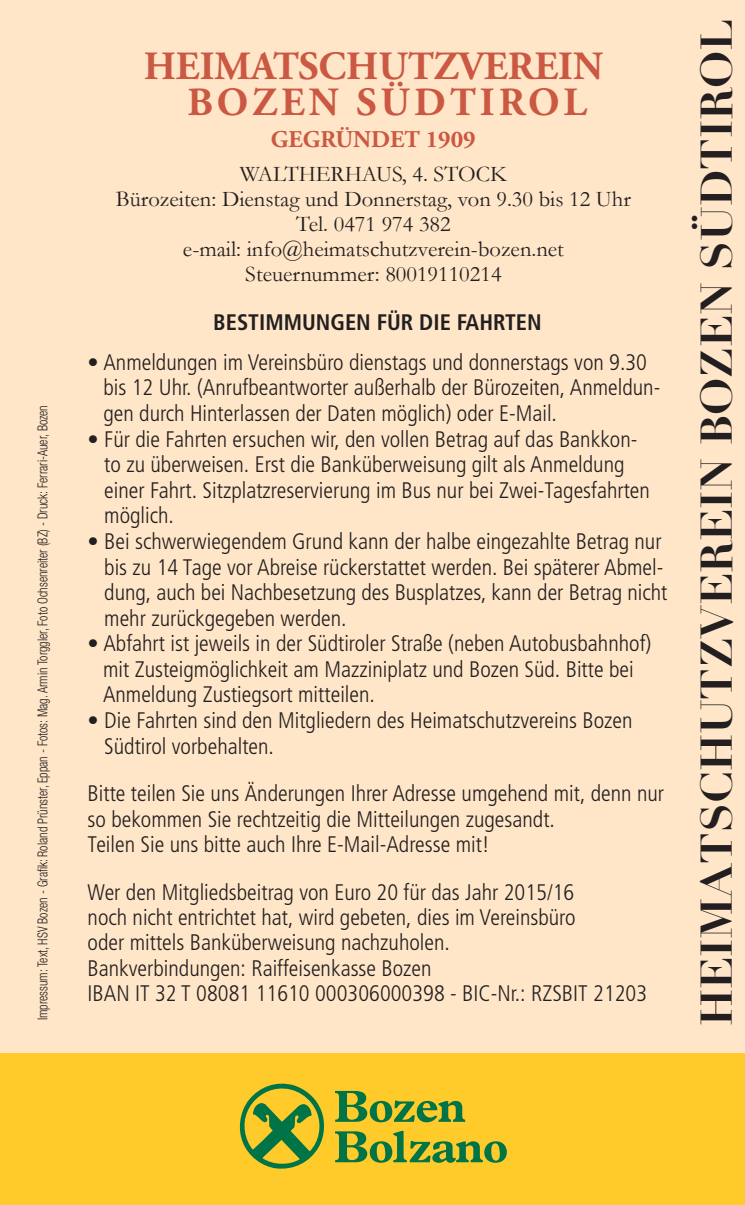
<style>
.page{position:relative;width:745px;height:1205px;background:#fff}
.page>*{position:absolute;margin:0;border:0;box-sizing:border-box;transform-origin:0 0}
.t1{font:700 43.25px "Didot";color:#231f20}
.t2{font:700 40px/36px "Adobe Garamond Pro";color:#cb5843}
.t3{font:700 24px "Adobe Garamond Pro";color:#cb5843}
.t4{font:300 condensed 22.5px/25.5px "Frutiger";color:#231f20}
.t5{font:22.5px/25px "Garamond";color:#231f20;text-align:center}
.t6{font:700 condensed 22.5px "Frutiger";color:#231f20}
.t7{font:300 condensed 13.75px "Helvetica Neue";color:#231f20;scale:.89 1}
</style>
<div class="page">
<div style="left:0;top:0;width:744px;height:1205px;background:#ffe6c8"></div>
<div style="left:0;top:1053px;width:744px;height:152px;background:#ffcb2a"></div>
<svg style="left:239px;top:1083px;width:268px;height:86px"></svg>
<p class="t7" style="left:38px;top:1020px;width:692px;rotate:-90deg">Impressum: Text, HSV Bozen - Grafik: Roland Prünster, Eppan - Fotos: Mag. Armin Torggler, Foto Ochsenreiter (BZ) - Druck: Ferrari-Auer, Bozen</p>
<h2 class="t2" style="left:187px;top:47px;width:417px;text-indent:-44px">HEIMATSCHUTZVEREIN<br>BOZEN SÜDTIROL</h2>
<p class="t3" style="left:271px;top:125px;width:206px">GEGRÜNDET 1909</p>
<p class="t5" style="left:116px;top:161px;width:516px">WALTHERHAUS, 4. STOCK<br>Bürozeiten: Dienstag und Donnerstag, von 9.30 bis 12 Uhr Tel. 0471 974 382<br>e-mail: info@heimatschutzverein-bozen.net Steuernummer: 80019110214</p>
<p class="t6" style="left:213px;top:313px;width:330px">BESTIMMUNGEN FÜR DIE FAHRTEN</p>
<p class="t4" style="left:103px;top:351px;width:558px;text-indent:-16px">• Anmeldungen im Vereinsbüro dienstags und donnerstags von 9.30 bis 12 Uhr. (Anrufbeantworter außerhalb der Bürozeiten, Anmeldun&shy;gen durch Hinterlassen der Daten möglich) oder E-Mail.</p>
<p class="t4" style="left:104px;top:428px;width:547px;text-indent:-17px">• Für die Fahrten ersuchen wir, den vollen Betrag auf das Bankkon&shy;to zu überweisen. Erst die Banküberweisung gilt als Anmeldung einer Fahrt. Sitzplatzreservierung im Bus nur bei Zwei-Tagesfahrten möglich.</p>
<p class="t4" style="left:104px;top:530px;width:564px;text-indent:-17px">• Bei schwerwiegendem Grund kann der halbe eingezahlte Betrag nur bis zu 14 Tage vor Abreise rückerstattet werden. Bei späterer Abmel&shy;dung, auch bei Nachbesetzung des Busplatzes, kann der Betrag nicht mehr zurückgegeben werden.</p>
<p class="t4" style="left:103px;top:633px;width:549px;text-indent:-15px">• Abfahrt ist jeweils in der Südtiroler Straße (neben Autobusbahnhof) mit Zusteigmöglichkeit am Mazziniplatz und Bozen Süd. Bitte bei<br>Anmeldung Zustiegsort mitteilen.</p>
<p class="t4" style="left:104px;top:709px;width:529px;text-indent:-17px">• Die Fahrten sind den Mitgliedern des Heimatschutzvereins Bozen<br>Südtirol vorbehalten.</p>
<p class="t4" style="left:88px;top:783px;width:578px">Bitte teilen Sie uns Änderungen Ihrer Adresse umgehend mit, denn nur so bekommen Sie rechtzeitig die Mitteilungen zugesandt.<br>Teilen Sie uns bitte auch Ihre E-Mail-Adresse mit!</p>
<p class="t4" style="left:88px;top:881px;width:561px">Wer den Mitgliedsbeitrag von Euro 20 für das Jahr 2015/16<br>noch nicht entrichtet hat, wird gebeten, dies im Vereinsbüro<br>oder mittels Banküberweisung nachzuholen.<br>Bankverbindungen: Raiffeisenkasse Bozen<br>IBAN IT 32 T 08081 11610 000306000398 - BIC-Nr.: RZSBIT 21203</p>
<h1 class="t1" style="left:690px;top:1026px;width:1009px;rotate:-90deg">HEIMATSCHUTZVEREIN BOZEN SÜDTIROL</h1>
</div>
